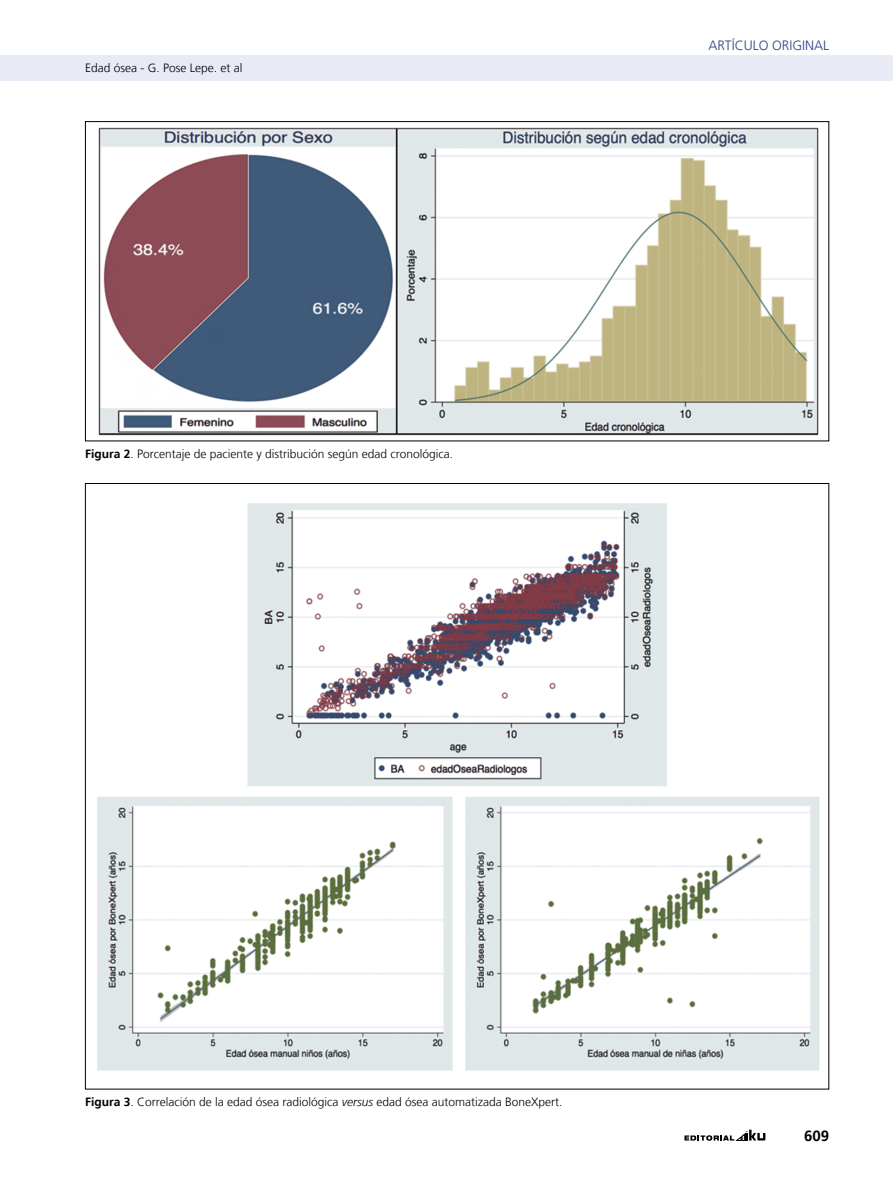
<style>
.page{position:relative;width:893px;height:1191px;background:#fff}
.page>*{position:absolute;margin:0;border:0;box-sizing:border-box;transform-origin:0 0}
.t1{font:700 15px "Frutiger LT";color:#000}
.t2{font:300 13.5px "Frutiger LT";color:#314282}
.t3{font:300 12px "Frutiger LT";color:#000}
.s1{font-weight:700}
.s2{font-style:italic}
</style>
<div class="page">
<svg style="left:684px;top:1129px;width:81px;height:11px"></svg>
<div style="left:0;top:55px;width:893px;height:26px;background:#e8eaf6"></div>
<img style="left:98px;top:127px;width:721px;height:309px">
<img style="left:97px;top:503px;width:723px;height:568px">
<p class="t3" style="left:85px;top:61px;width:159px">Edad ósea - G. Pose Lepe. et al</p>
<p class="t3" style="left:85px;top:447px;width:370px"><span class="s1">Figura 2</span>. Porcentaje de paciente y distribución según edad cronológica.</p>
<p class="t2" style="left:708px;top:38px;width:36px">Artículo</p>
<p class="t2" style="left:772px;top:38px;width:17px">Origi</p>
<p class="t2" style="left:805px;top:38px;width:23px">nal</p>
<p class="t3" style="left:85px;top:1095px;width:479px"><span class="s1">Figura 3</span>. Correlación de la edad ósea radiológica <span class="s2">versus</span> edad ósea automatizada BoneXpert.</p>
<p class="t1" style="left:804px;top:1127px;width:27px">609</p>
</div>
